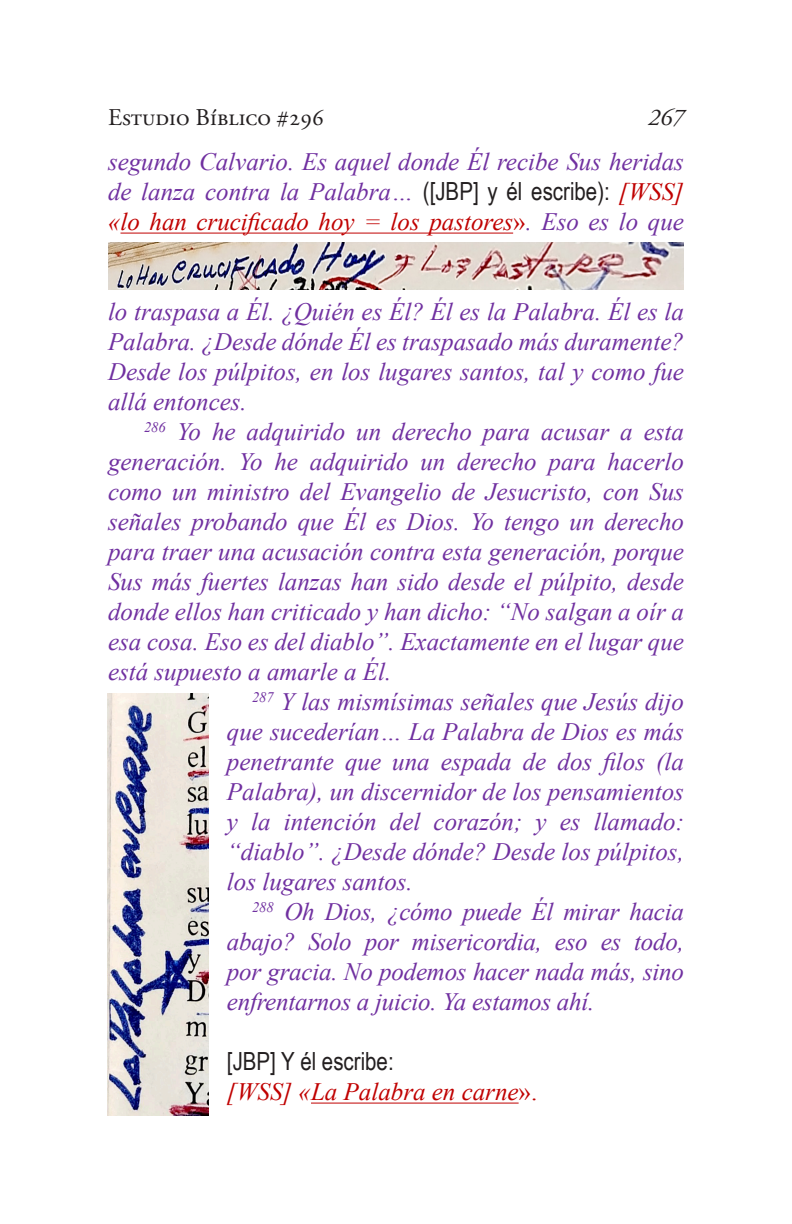
<style>
.page{position:relative;width:792px;height:1224px;background:#fff}
.page>*{position:absolute;margin:0;border:0;box-sizing:border-box;transform-origin:0 0}
.t1{font:italic 25px/30px "Times New Roman";color:#7030a0;text-align:justify}
.t2{font:italic 25px "Times New Roman";color:#c00000}
.t3{font:25px "Arial Narrow";color:#231f20}
.t4{font:24px "Adobe Garamond Pro";color:#231f20}
.t5{font:italic 24px "Adobe Garamond Pro";color:#231f20}
.s1{font-family:"Arial Narrow";font-style:normal;color:#231f20}
.s2{color:#c00000}
.s3{font-style:normal;color:#c00000}
.s4{font-style:normal}
</style>
<div class="page">
<hr style="left:120px;top:233px;width:393px;height:1px;background:#c00000">
<hr style="left:311px;top:1103px;width:208px;height:1px;background:#c00000">
<img style="left:108px;top:242px;width:576px;height:47px">
<img style="left:107px;top:693px;width:102px;height:423px">
<p class="t4" style="left:108px;top:103px;width:218px">Estudio Bíblico #296</p>
<p class="t5" style="left:648px;top:103px;width:37px">267</p>
<p class="t1" style="left:108px;top:146px;width:578px">segundo Calvario. Es aquel donde Él recibe Sus heridas de lanza contra la Palabra… <span class="s1">([JBP] y él escribe):</span> <span class="s2">[WSS] «lo han crucificado hoy = los pastores</span><span class="s3">»</span>. Eso es lo que</p>
<p class="t1" style="left:108px;top:296px;width:577px">lo traspasa a Él. ¿Quién es Él? Él es la Palabra. Él es la Palabra. ¿Desde dónde Él es traspasado más duramente?<br>Desde los púlpitos, en los lugares santos, tal y como fue allá entonces.</p>
<p class="t1" style="left:108px;top:416px;width:578px;text-indent:36px"><sup>286</sup> Yo he adquirido un derecho para acusar a esta generación. Yo he adquirido un derecho para hacerlo como un ministro del Evangelio de Jesucristo, con Sus señales probando que Él es Dios. Yo tengo un derecho para traer una acusación contra esta generación, porque Sus más fuertes lanzas han sido desde el púlpito, desde donde ellos han criticado y han dicho: “No salgan a oír a esa cosa. Eso es del diablo”. Exactamente en el lugar que está supuesto a amarle a Él.</p>
<p class="t1" style="left:227px;top:686px;width:459px;text-indent:25px"><sup>287</sup> Y las mismísimas señales que Jesús dijo que sucederían… La Palabra de Dios es más penetrante que una espada de dos filos (la Palabra), un discernidor de los pensamientos y la intención del corazón; y es llamado: “diablo”. ¿Desde dónde? Desde los púlpitos, los lugares santos.</p>
<p class="t1" style="left:227px;top:896px;width:459px;text-indent:25px"><sup>288</sup> Oh Dios, ¿cómo puede Él mirar hacia abajo? Solo por misericordia, eso es todo, por gracia. No podemos hacer nada más, sino enfrentarnos a juicio. Ya estamos ahí.</p>
<p class="t3" style="left:227px;top:1043px;width:168px">[JBP] Y él escribe:</p>
<p class="t2" style="left:227px;top:1075px;width:312px">[WSS] «La Palabra en carne<span class="s4">».</span></p>
</div>
